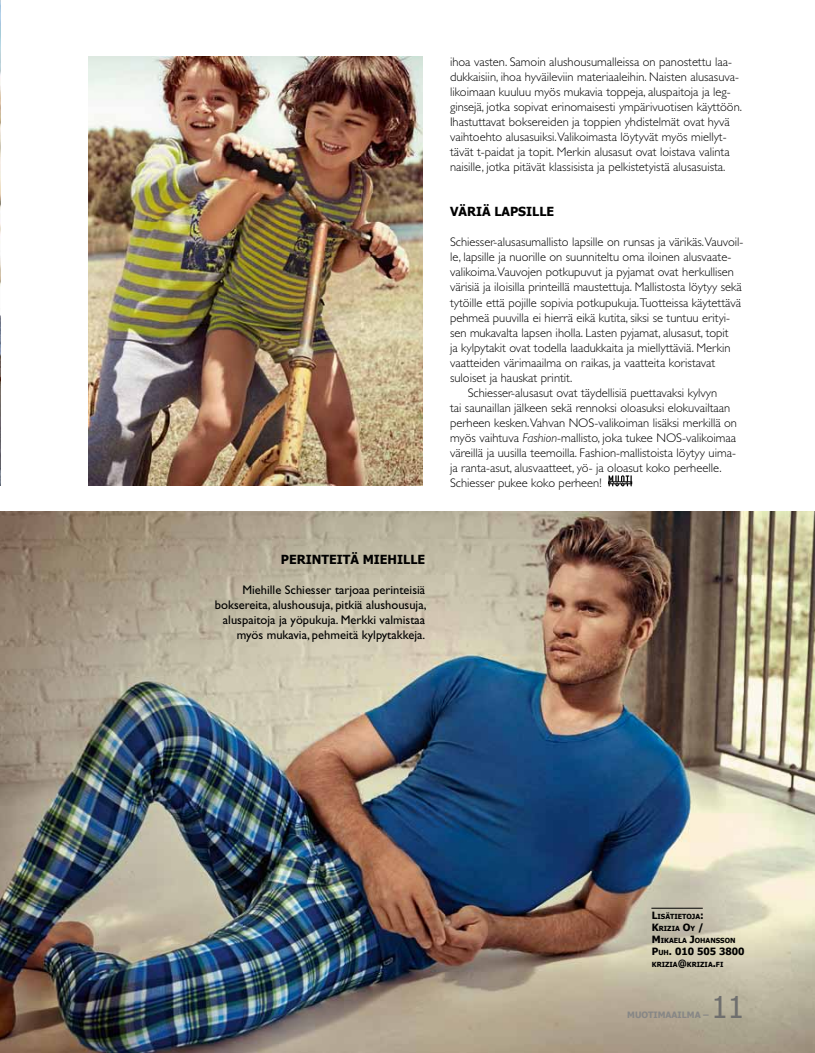
<style>
.page{position:relative;width:815px;height:1053px;background:#fff}
.page>*{position:absolute;margin:0;border:0;box-sizing:border-box;transform-origin:0 0}
.t1{font:30px "Tahoma";color:#6f6f6e}
.t2{font:300 12.5px/15px "Gill Sans";color:#000}
.t3{font:12.5px/15px "Gill Sans";color:#000;text-align:right}
.t4{font:700 12.5px "Tahoma";color:#000}
.t5{font:700 10px "Tahoma";color:#000}
.t6{font:700 8.75px "Tahoma";color:#878786}
.t7{font:700 7px/12px "Tahoma";color:#000}
.s1{font-style:italic}
.s2{font-size:10px}
.s3{font-size:7px}
</style>
<div class="page">
<img style="left:0;top:511px;width:815px;height:541px">
<img style="left:0;top:0;width:1px;height:485px">
<img style="left:89px;top:57px;width:334px;height:428px">
<svg style="left:609px;top:475px;width:23px;height:11px"></svg>
<hr style="left:651px;top:907px;width:52px;height:1px;background:#000">
<p class="t2" style="left:450px;top:55px;width:294px">ihoa vasten. Samoin alushousumalleissa on panostettu laa&shy;dukkaisiin, ihoa hyväileviin materiaaleihin. Naisten alusasuva&shy;likoimaan kuuluu myös mukavia toppeja, aluspaitoja ja leg&shy;ginsejä, jotka sopivat erinomaisesti ympärivuotisen käyttöön.<br>Ihastuttavat boksereiden ja toppien yhdistelmät ovat hyvä vaihtoehto alusasuiksi.Valikoimasta löytyvät myös miellyt&shy;tävät t-paidat ja topit. Merkin alusasut ovat loistava valinta naisille, jotka pitävät klassisista ja pelkistetyistä alusasuista.</p>
<p class="t4" style="left:450px;top:203px;width:53px">VÄRIÄ LAPSILL</p>
<p class="t4" style="left:547px;top:203px;width:9px">E</p>
<p class="t2" style="left:450px;top:235px;width:295px">Schiesser-alusasumallisto lapsille on runsas ja värikäs.Vauvoil-</p>
<p class="t2" style="left:450px;top:250px;width:283px">le, lapsille ja nuorille on suunniteltu oma iloinen alusvaate-</p>
<p class="t2" style="left:450px;top:265px;width:286px">valikoima.Vauvojen potkupuvut ja pyjamat ovat herkullisen</p>
<p class="t2" style="left:450px;top:280px;width:293px">värisiä ja iloisilla printeillä maustettuja. Mallistosta löytyy sekä</p>
<p class="t2" style="left:450px;top:295px;width:293px">tytöille että pojille sopivia potkupukuja.Tuotteissa käytettävä</p>
<p class="t2" style="left:450px;top:310px;width:282px">pehmeä puuvilla ei hierrä eikä kutita, siksi se tuntuu erityi-</p>
<p class="t2" style="left:450px;top:325px;width:280px">sen mukavalta lapsen iholla. Lasten pyjamat, alusasut, topit</p>
<p class="t2" style="left:450px;top:340px;width:282px">ja kylpytakit ovat todella laadukkaita ja miellyttäviä. Merkin</p>
<p class="t2" style="left:450px;top:355px;width:267px">vaatteiden värimaailma on raikas, ja vaatteita koristavat</p>
<p class="t2" style="left:450px;top:370px;width:124px">suloiset ja hauskat printit.</p>
<p class="t2" style="left:468px;top:385px;width:251px">Schiesser-alusasut ovat täydellisiä puettavaksi kylvyn</p>
<p class="t2" style="left:450px;top:400px;width:282px">tai saunaillan jälkeen sekä rennoksi oloasuksi elokuvailtaan</p>
<p class="t2" style="left:450px;top:415px;width:289px">perheen kesken.Vahvan NOS-valikoiman lisäksi merkillä on</p>
<p class="t2" style="left:450px;top:430px;width:288px">myös vaihtuva <span class="s1">Fashion</span>-mallisto, joka tukee NOS-valikoimaa</p>
<p class="t2" style="left:450px;top:445px;width:287px">väreillä ja uusilla teemoilla. Fashion-mallistoista löytyy uima-</p>
<p class="t2" style="left:450px;top:460px;width:273px">ja ranta-asut, alusvaatteet, yö- ja oloasut koko perheelle.</p>
<p class="t2" style="left:450px;top:475px;width:153px">Schiesser pukee koko perheen!</p>
<p class="t4" style="left:281px;top:551px;width:146px">PERINTEITÄ MIEHILLE</p>
<p class="t3" style="left:215px;top:582px;width:213px">Miehille Schiesser tarjoaa perinteisiä boksereita, alushousuja, pitkiä alushousuja, aluspaitoja ja yöpukuja. Merkki valmistaa myös mukavia, pehmeitä kylpytakkeja.</p>
<p class="t7" style="left:652px;top:909px;width:85px"><span class="s2">L</span>ISÄTIETOJA<span class="s2">:<br>K</span>RIZIA <span class="s2">O</span>Y <span class="s2">/<br>M</span>IKAELA <span class="s2">J</span>OHANSSON</p>
<p class="t5" style="left:652px;top:944px;width:94px">P<span class="s3">UH</span>. 010 505 3800</p>
<p class="t7" style="left:652px;top:957px;width:73px">KRIZIA<span class="s2">@</span>KRIZIA<span class="s2">.</span>FI</p>
<h1 class="t1" style="left:711px;top:986px;width:34px">11</h1>
<p class="t6" style="left:627px;top:1008px;width:83px">MUOTIMAAILMA –</p>
</div>
